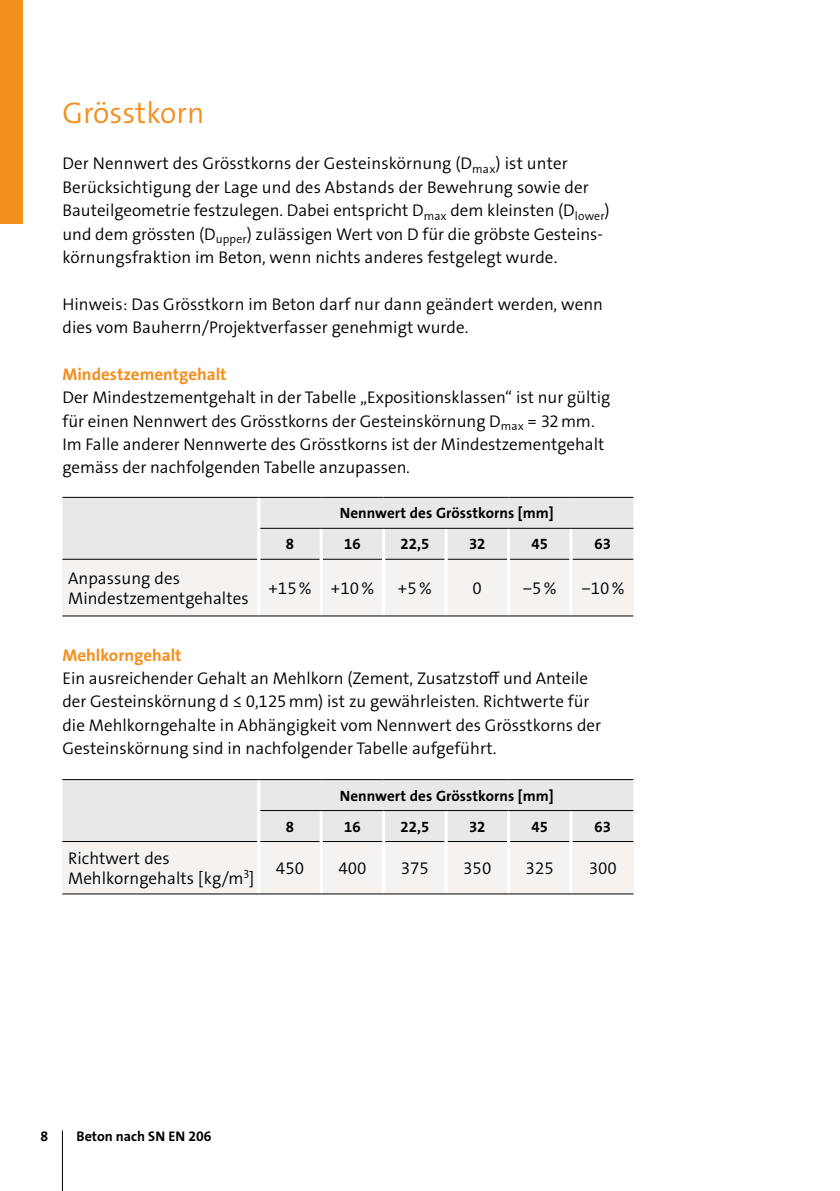
<style>
.page{position:relative;width:840px;height:1191px;background:#fff}
.page>*{position:absolute;margin:0;border:0;box-sizing:border-box;transform-origin:0 0}
.t1{font:30px "The Sans LP4 Se Lig";color:#f38f1d}
.t2{font:17px/23.4px "The Sans LP4 Se Lig";color:#000}
.t3{font:17px "The Sans LP7 Bld";color:#f38f1d}
.t4{font:15px "The Sans LP7 Bld";letter-spacing:.005em;color:#000}
.t5{font:14px "The Sans LP7 Bld";color:#000}
</style>
<div class="page">
<hr style="left:62px;top:1130px;width:1px;height:61px;background:#000">
<svg style="left:62px;top:498px;width:571px;height:117px"></svg>
<div style="left:570px;top:559px;width:63px;height:57px;background:#f5f2ef"></div>
<hr style="left:260px;top:559px;width:59px;height:1px;background:#000">
<hr style="left:322px;top:559px;width:60px;height:1px;background:#000">
<hr style="left:385px;top:559px;width:59px;height:1px;background:#000">
<hr style="left:447px;top:559px;width:59px;height:1px;background:#000">
<hr style="left:509px;top:559px;width:60px;height:1px;background:#000">
<hr style="left:572px;top:559px;width:61px;height:1px;background:#000">
<hr style="left:62px;top:559px;width:195px;height:1px;background:#000">
<hr style="left:319px;top:529px;width:3px;height:30px;background:#fff">
<hr style="left:382px;top:529px;width:3px;height:30px;background:#fff">
<hr style="left:444px;top:529px;width:3px;height:30px;background:#fff">
<hr style="left:506px;top:529px;width:3px;height:30px;background:#fff">
<hr style="left:569px;top:529px;width:3px;height:30px;background:#fff">
<hr style="left:319px;top:559px;width:3px;height:56px;background:#fff">
<hr style="left:382px;top:559px;width:3px;height:56px;background:#fff">
<hr style="left:444px;top:559px;width:3px;height:56px;background:#fff">
<hr style="left:506px;top:559px;width:3px;height:56px;background:#fff">
<hr style="left:569px;top:559px;width:3px;height:56px;background:#fff">
<hr style="left:257px;top:498px;width:3px;height:30px;background:#fff">
<hr style="left:257px;top:528px;width:3px;height:31px;background:#fff">
<hr style="left:257px;top:559px;width:3px;height:56px;background:#fff">
<hr style="left:62px;top:497px;width:197px;height:1px;background:#000">
<hr style="left:259px;top:497px;width:62px;height:1px;background:#000">
<hr style="left:321px;top:497px;width:62px;height:1px;background:#000">
<hr style="left:383px;top:497px;width:63px;height:1px;background:#000">
<hr style="left:446px;top:497px;width:62px;height:1px;background:#000">
<hr style="left:508px;top:497px;width:62px;height:1px;background:#000">
<hr style="left:570px;top:497px;width:63px;height:1px;background:#000">
<hr style="left:62px;top:615px;width:197px;height:1px;background:#000">
<hr style="left:259px;top:615px;width:62px;height:1px;background:#000">
<hr style="left:321px;top:615px;width:62px;height:1px;background:#000">
<hr style="left:383px;top:615px;width:63px;height:1px;background:#000">
<hr style="left:446px;top:615px;width:62px;height:1px;background:#000">
<hr style="left:508px;top:615px;width:62px;height:1px;background:#000">
<hr style="left:570px;top:615px;width:63px;height:1px;background:#000">
<hr style="left:260px;top:528px;width:61px;height:1px;background:#000">
<hr style="left:321px;top:528px;width:62px;height:1px;background:#000">
<hr style="left:383px;top:528px;width:63px;height:1px;background:#000">
<hr style="left:446px;top:528px;width:62px;height:1px;background:#000">
<hr style="left:508px;top:528px;width:62px;height:1px;background:#000">
<hr style="left:570px;top:528px;width:63px;height:1px;background:#000">
<svg style="left:62px;top:780px;width:571px;height:113px"></svg>
<div style="left:570px;top:841px;width:63px;height:53px;background:#f5f2ef"></div>
<hr style="left:257px;top:841px;width:3px;height:52px;background:#fff">
<hr style="left:62px;top:841px;width:195px;height:1px;background:#000">
<hr style="left:257px;top:780px;width:3px;height:30px;background:#fff">
<hr style="left:257px;top:810px;width:3px;height:31px;background:#fff">
<hr style="left:62px;top:779px;width:197px;height:1px;background:#000">
<hr style="left:259px;top:779px;width:62px;height:1px;background:#000">
<hr style="left:321px;top:779px;width:62px;height:1px;background:#000">
<hr style="left:383px;top:779px;width:63px;height:1px;background:#000">
<hr style="left:446px;top:779px;width:62px;height:1px;background:#000">
<hr style="left:508px;top:779px;width:62px;height:1px;background:#000">
<hr style="left:570px;top:779px;width:63px;height:1px;background:#000">
<hr style="left:260px;top:841px;width:59px;height:1px;background:#000">
<hr style="left:322px;top:841px;width:60px;height:1px;background:#000">
<hr style="left:385px;top:841px;width:59px;height:1px;background:#000">
<hr style="left:447px;top:841px;width:59px;height:1px;background:#000">
<hr style="left:509px;top:841px;width:60px;height:1px;background:#000">
<hr style="left:572px;top:841px;width:61px;height:1px;background:#000">
<hr style="left:319px;top:811px;width:3px;height:30px;background:#fff">
<hr style="left:382px;top:811px;width:3px;height:30px;background:#fff">
<hr style="left:444px;top:811px;width:3px;height:30px;background:#fff">
<hr style="left:506px;top:811px;width:3px;height:30px;background:#fff">
<hr style="left:569px;top:811px;width:3px;height:30px;background:#fff">
<hr style="left:319px;top:841px;width:3px;height:52px;background:#fff">
<hr style="left:382px;top:841px;width:3px;height:52px;background:#fff">
<hr style="left:444px;top:841px;width:3px;height:52px;background:#fff">
<hr style="left:506px;top:841px;width:3px;height:52px;background:#fff">
<hr style="left:569px;top:841px;width:3px;height:52px;background:#fff">
<hr style="left:62px;top:893px;width:197px;height:1px;background:#000">
<hr style="left:259px;top:893px;width:62px;height:1px;background:#000">
<hr style="left:321px;top:893px;width:62px;height:1px;background:#000">
<hr style="left:383px;top:893px;width:63px;height:1px;background:#000">
<hr style="left:446px;top:893px;width:62px;height:1px;background:#000">
<hr style="left:508px;top:893px;width:62px;height:1px;background:#000">
<hr style="left:570px;top:893px;width:63px;height:1px;background:#000">
<hr style="left:260px;top:810px;width:61px;height:1px;background:#000">
<hr style="left:321px;top:810px;width:62px;height:1px;background:#000">
<hr style="left:383px;top:810px;width:63px;height:1px;background:#000">
<hr style="left:446px;top:810px;width:62px;height:1px;background:#000">
<hr style="left:508px;top:810px;width:62px;height:1px;background:#000">
<hr style="left:570px;top:810px;width:63px;height:1px;background:#000">
<div style="left:0;top:0;width:23px;height:223px;background:#f38f1d"></div>
<h1 class="t1" style="left:62px;top:93px;width:143px">Grösstkorn</h1>
<p class="t2" style="left:62px;top:152px;width:548px">Der Nennwert des Grösstkorns der Gesteinskörnung (D<sub>max</sub>) ist unter Berücksichtigung der Lage und des Abstands der Bewehrung sowie der Bauteilgeometrie festzulegen. Dabei entspricht D<sub>max</sub> dem kleinsten (D<sub>lower</sub>) und dem grössten (D<sub>upper</sub>) zulässigen Wert von D für die gröbste Gesteins&shy;körnungsfraktion im Beton, wenn nichts anderes festgelegt wurde.</p>
<p class="t2" style="left:62px;top:292px;width:542px">Hinweis: Das Grösstkorn im Beton darf nur dann geändert werden, wenn dies vom Bauherrn/Projektverfasser genehmigt wurde.</p>
<p class="t3" style="left:62px;top:363px;width:166px">Mindestzementgehalt</p>
<p class="t2" style="left:62px;top:386px;width:549px">Der Mindestzementgehalt in der Tabelle „Expositionsklassen“ ist nur gültig für einen Nennwert des Grösstkorns der Gesteinskörnung D<sub>max</sub> = 32mm.<br>Im Falle anderer Nennwerte des Grösstkorns ist der Mindestzementgehalt gemäss der nachfolgenden Tabelle anzupassen.</p>
<p class="t4" style="left:339px;top:503px;width:215px">Nennwert des Grösstkorns [mm]</p>
<p class="t4" style="left:286px;top:534px;width:10px">8</p>
<p class="t4" style="left:344px;top:534px;width:18px">16</p>
<p class="t4" style="left:400px;top:534px;width:30px">22,5</p>
<p class="t4" style="left:468px;top:534px;width:18px">32</p>
<p class="t4" style="left:531px;top:534px;width:18px">45</p>
<p class="t4" style="left:594px;top:534px;width:18px">63</p>
<p class="t2" style="left:68px;top:568px;width:182px;line-height:20px">Anpassung des<br>Mindestzementgehaltes</p>
<p class="t2" style="left:268px;top:576px;width:107px">+15% +10%</p>
<p class="t2" style="left:398px;top:576px;width:35px">+5%</p>
<p class="t2" style="left:472px;top:576px;width:11px">0</p>
<p class="t2" style="left:522px;top:576px;width:35px">−5%</p>
<p class="t2" style="left:581px;top:576px;width:45px">−10%</p>
<p class="t3" style="left:62px;top:644px;width:121px">Mehlkorngehalt</p>
<p class="t2" style="left:62px;top:666px;width:540px">Ein ausreichender Gehalt an Mehlkorn (Zement, Zusatzstoff und Anteile der Gesteinskörnung d ≤ 0,125mm) ist zu gewährleisten. Richtwerte für die Mehlkorngehalte in Abhängigkeit vom Nennwert des Grösstkorns der Gesteinskörnung sind in nachfolgender Tabelle aufgeführt.</p>
<p class="t4" style="left:339px;top:786px;width:215px">Nennwert des Grösstkorns [mm]</p>
<p class="t4" style="left:286px;top:817px;width:10px">8</p>
<p class="t4" style="left:344px;top:817px;width:18px">16</p>
<p class="t4" style="left:400px;top:817px;width:30px">22,5</p>
<p class="t4" style="left:468px;top:817px;width:18px">32</p>
<p class="t4" style="left:531px;top:817px;width:18px">45</p>
<p class="t4" style="left:594px;top:817px;width:18px">63</p>
<p class="t2" style="left:68px;top:848px;width:188px;line-height:20px">Richtwert des<br>Mehlkorngehalts [kg/m<sup>3</sup>]</p>
<p class="t2" style="left:276px;top:856px;width:30px">450</p>
<p class="t2" style="left:338px;top:856px;width:30px">400</p>
<p class="t2" style="left:400px;top:856px;width:30px">375</p>
<p class="t2" style="left:463px;top:856px;width:30px">350</p>
<p class="t2" style="left:525px;top:856px;width:30px">325</p>
<p class="t2" style="left:588px;top:856px;width:30px">300</p>
<p class="t5" style="left:40px;top:1127px;width:9px">8</p>
<p class="t5" style="left:77px;top:1127px;width:136px">Beton nach SN EN 206</p>
</div>
